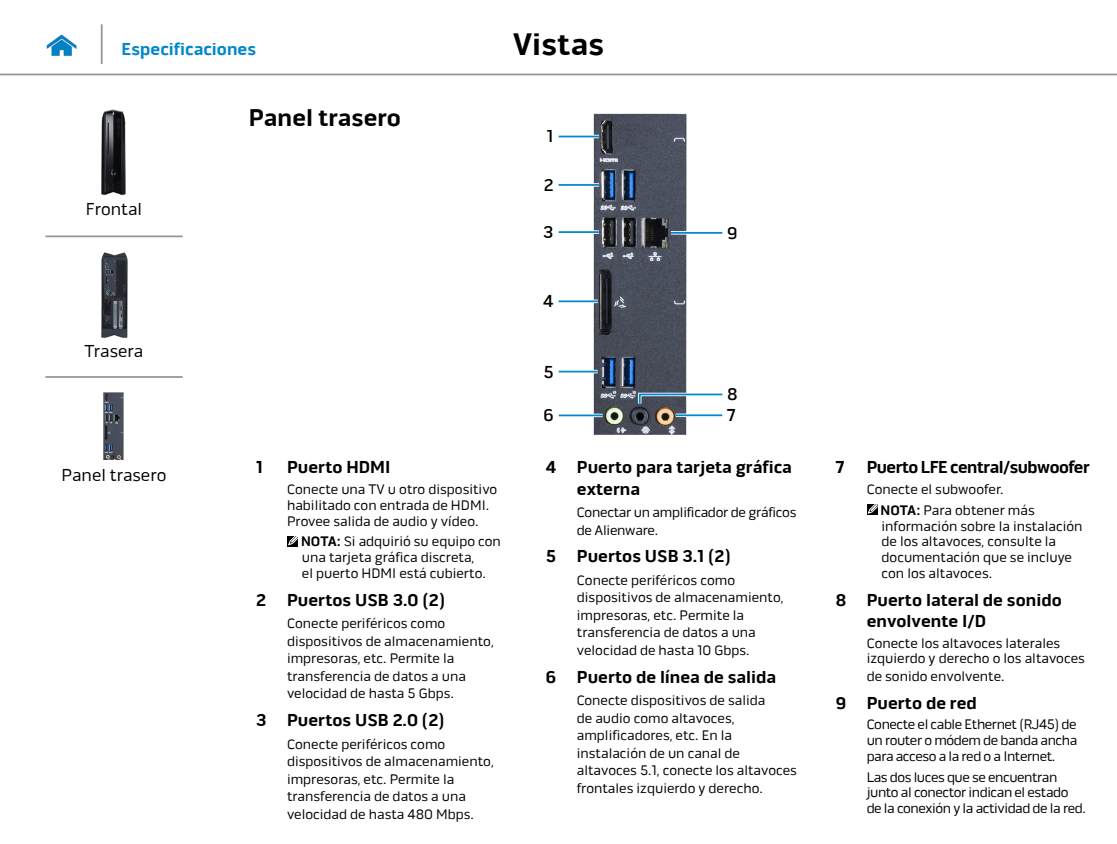
<style>
.page{position:relative;width:1117px;height:844px;background:#fff}
.page>*{position:absolute;margin:0;border:0;box-sizing:border-box;transform-origin:0 0}
.t1{font:700 31.5px "Pill Alt 600 mg";letter-spacing:.01em;color:#000}
.Head2{font:700 24.5px "Pill Alt 600 mg";color:#000}
.Callout_Head{font:700 17.5px/21px "Pill Alt 600 mg";color:#000}
.Callout_description{font:700 17.5px/21px "Pill Alt 600 mg";color:#000}
.Callout_Head-2{font:700 17.5px "Pill Alt 600 mg";letter-spacing:-.03em;color:#000}
.t2{font:17.5px "Pill Alt 600 mg";color:#000}
.t3{font:700 17.5px "Pill Alt 600 mg";color:#0087cc}
.Callout-L{font:500 17.5px "Pill Alt 600 mg";color:#000}
.Callout_description-2{font:14px/17.5px "Pill Alt 600 mg";color:#000}
.Note{font:14px/15.8px "Pill Alt 600 mg";color:#000}
.Callout_description-3{font:14px/15.8px "Pill Alt 600 mg";letter-spacing:-.03em;color:#000}
.Callout_description-4{font:14px/17.5px "Pill Alt 600 mg";letter-spacing:-.02em;color:#000}
.Callout_Head-3{font:14px "Pill Alt 600 mg";color:#000}
.s1{font-weight:700}
</style>
<div class="page">
<hr style="left:0;top:74px;width:1116px;height:1px;background:#939598">
<img style="left:46px;top:34px;width:31px;height:23px">
<img style="left:593px;top:113px;width:94px;height:322px">
<svg style="left:287px;top:536px;width:11px;height:10px"></svg>
<div style="left:866px;top:504px;width:11px;height:11px;background:#000"></div>
<svg style="left:866px;top:504px;width:11px;height:10px"></svg>
<hr style="left:670px;top:231px;width:52px;height:3px;background:#fff">
<hr style="left:670px;top:232px;width:52px;height:2px;background:#0087cc">
<svg style="left:675px;top:413px;width:47px;height:4px"></svg>
<hr style="left:675px;top:414px;width:47px;height:2px;background:#0087cc">
<hr style="left:558px;top:135px;width:41px;height:3px;background:#fff">
<hr style="left:558px;top:136px;width:41px;height:1px;background:#0087cc">
<hr style="left:558px;top:183px;width:41px;height:4px;background:#fff">
<hr style="left:558px;top:184px;width:41px;height:2px;background:#0087cc">
<hr style="left:558px;top:230px;width:41px;height:4px;background:#fff">
<hr style="left:558px;top:231px;width:41px;height:2px;background:#0087cc">
<svg style="left:558px;top:299px;width:39px;height:4px"></svg>
<hr style="left:558px;top:300px;width:39px;height:2px;background:#0087cc">
<hr style="left:558px;top:370px;width:39px;height:3px;background:#fff">
<hr style="left:558px;top:370px;width:39px;height:2px;background:#0087cc">
<svg style="left:558px;top:413px;width:44px;height:4px"></svg>
<hr style="left:558px;top:414px;width:44px;height:2px;background:#0087cc">
<svg style="left:636px;top:391px;width:87px;height:16px"></svg>
<hr style="left:101px;top:24px;width:2px;height:40px;background:#939598">
<img style="left:101px;top:109px;width:25px;height:86px">
<img style="left:101px;top:252px;width:27px;height:86px">
<img style="left:103px;top:392px;width:21px;height:68px">
<hr style="left:45px;top:235px;width:138px;height:2px;background:#939598">
<hr style="left:45px;top:376px;width:138px;height:2px;background:#939598">
<p class="t3" style="left:122px;top:38px;width:136px">Especificaciones</p>
<h1 class="t1" style="left:512px;top:25px;width:93px">Vistas</h1>
<p class="t2" style="left:86px;top:199px;width:58px">Frontal</p>
<p class="t2" style="left:85px;top:340px;width:60px">Trasera</p>
<p class="t2" style="left:62px;top:464px;width:106px">Panel trasero</p>
<p class="Head2" style="left:249px;top:103px;width:154px">Panel trasero</p>
<p class="Callout_Head" style="left:256px;top:457px;width:8px">1</p>
<p class="Callout_Head" style="left:287px;top:457px;width:105px">Puerto HDMI</p>
<p class="Callout_description-2" style="left:287px;top:481px;width:212px;line-height:15.8px">Conecte una TV u otro dispositivo habilitado con entrada de HDMI.<br>Provee salida de audio y vídeo.</p>
<p class="Note" style="left:301px;top:533px;width:201px"><span class="s1">NOTA:</span> Si adquirió su equipo con una tarjeta gráfica discreta,<br>el puerto HDMI está cubierto.</p>
<p class="Callout_Head" style="left:256px;top:589px;width:11px">2</p>
<p class="Callout_Head" style="left:287px;top:589px;width:160px">Puertos USB 3.0 (2)</p>
<p class="Callout_description-2" style="left:287px;top:614px;width:208px">Conecte periféricos como dispositivos de almacenamiento, impresoras, etc. Permite la transferencia de datos a una velocidad de hasta 5 Gbps.</p>
<p class="Callout_Head" style="left:256px;top:709px;width:12px">3</p>
<p class="Callout_Head" style="left:287px;top:709px;width:159px">Puertos USB 2.0 (2)</p>
<p class="Callout_description-2" style="left:287px;top:735px;width:208px">Conecte periféricos como dispositivos de almacenamiento, impresoras, etc. Permite la transferencia de datos a una velocidad de hasta 480 Mbps.</p>
<p class="Callout-L" style="left:546px;top:126px;width:8px">1</p>
<p class="Callout-L" style="left:543px;top:175px;width:11px">2</p>
<p class="Callout-L" style="left:543px;top:222px;width:12px">3</p>
<p class="Callout-L" style="left:543px;top:291px;width:12px">4</p>
<p class="Callout-L" style="left:543px;top:361px;width:12px">5</p>
<p class="Callout-L" style="left:543px;top:405px;width:12px">6</p>
<p class="Callout-L" style="left:727px;top:222px;width:12px">9</p>
<p class="Callout-L" style="left:727px;top:384px;width:12px">8</p>
<p class="Callout-L" style="left:727px;top:405px;width:10px">7</p>
<p class="Callout_Head" style="left:546px;top:457px;width:12px">4</p>
<p class="Callout_Head" style="left:576px;top:457px;width:216px">Puerto para tarjeta gráfica externa</p>
<p class="Callout_description-4" style="left:576px;top:503px;width:221px">Conectar un amplificador de gráficos de Alienware.</p>
<p class="Callout_Head" style="left:546px;top:546px;width:12px">5</p>
<p class="Callout_Head" style="left:576px;top:546px;width:156px">Puertos USB 3.1 (2)</p>
<p class="Callout_description-2" style="left:576px;top:571px;width:208px">Conecte periféricos como dispositivos de almacenamiento, impresoras, etc. Permite la transferencia de datos a una velocidad de hasta 10 Gbps.</p>
<p class="Callout_Head" style="left:546px;top:666px;width:12px">6</p>
<p class="Callout_Head" style="left:576px;top:666px;width:201px">Puerto de línea de salida</p>
<p class="Callout_description-2" style="left:576px;top:691px;width:222px">Conecte dispositivos de salida<br>de audio como altavoces, amplificadores, etc. En la instalación de un canal de altavoces 5.1, conecte los altavoces frontales izquierdo y derecho.</p>
<p class="Callout_Head" style="left:835px;top:457px;width:10px">7</p>
<p class="Callout_Head-2" style="left:866px;top:457px;width:224px">Puerto LFE central/subwoofer</p>
<p class="Callout_Head-3" style="left:866px;top:481px;width:138px">Conecte el subwoofer.</p>
<p class="Note" style="left:880px;top:502px;width:203px"><span class="s1">NOTA:</span> Para obtener más información sobre la instalación de los altavoces, consulte la documentación que se incluye con los altavoces.</p>
<p class="Callout_Head" style="left:835px;top:589px;width:12px">8</p>
<p class="Callout_description" style="left:866px;top:589px;width:196px">Puerto lateral de sonido envolvente I/D</p>
<p class="Callout_description-2" style="left:866px;top:635px;width:220px;line-height:15.8px">Conecte los altavoces laterales izquierdo y derecho o los altavoces</p>
<p class="Callout_description-2" style="left:866px;top:667px;width:139px">de sonido envolvente.</p>
<p class="Callout_Head" style="left:835px;top:692px;width:12px">9</p>
<p class="Callout_Head" style="left:866px;top:692px;width:112px">Puerto de red</p>
<p class="Callout_description-2" style="left:866px;top:716px;width:212px;line-height:15.8px;text-align:justify">Conecte el cable Ethernet (RJ45) de un router o módem de banda ancha para acceso a la red o a Internet.</p>
<p class="Callout_description-3" style="left:866px;top:769px;width:220px">Las dos luces que se encuentran junto al conector indican el estado de la conexión y la actividad de la red.</p>
</div>
